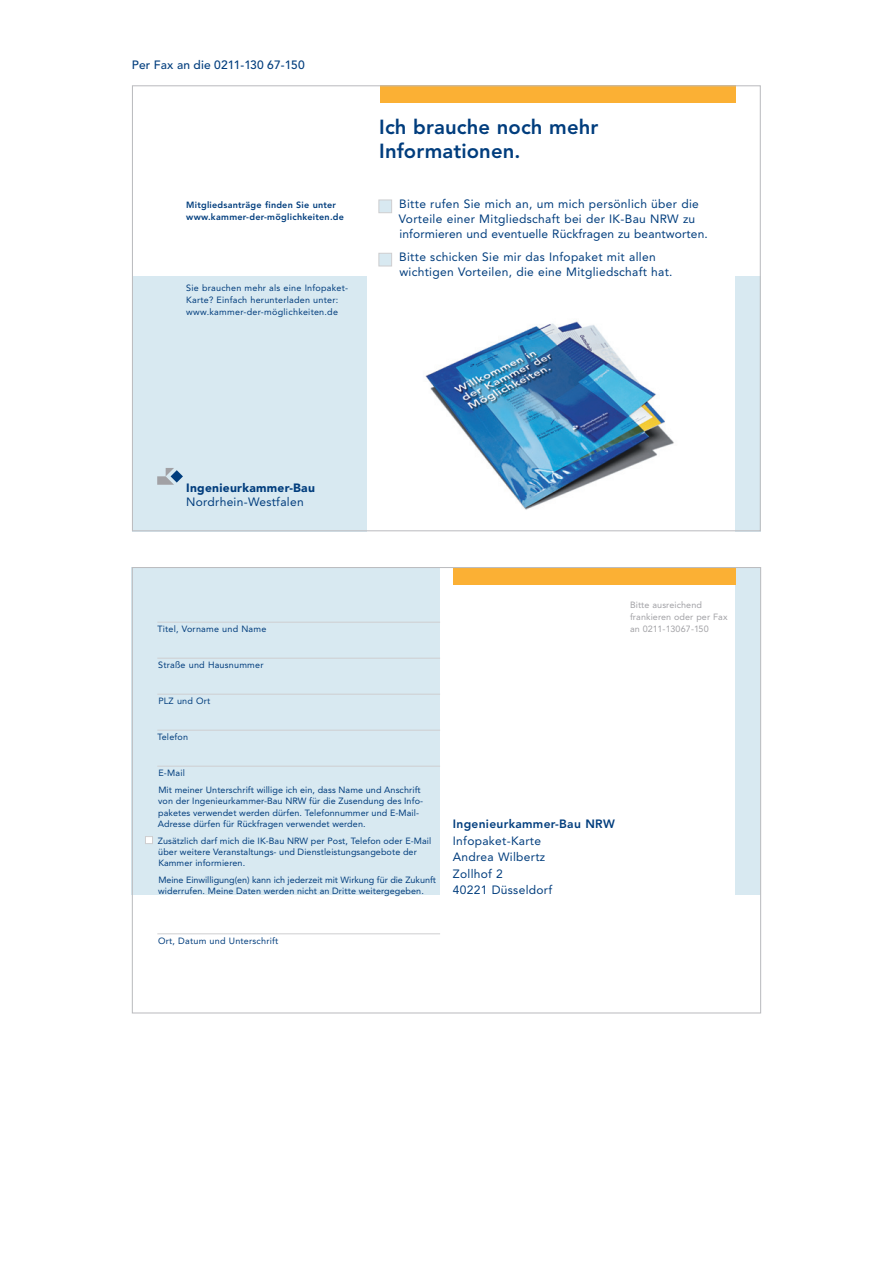
<style>
.page{position:relative;width:893px;height:1263px;background:#fff}
.page>*{position:absolute;margin:0;border:0;box-sizing:border-box;transform-origin:0 0}
.minion{font:800 20.25px/23.2px "Avenir";letter-spacing:.005em;color:#013d7d}
.minion-2{font:12px/16.5px "Avenir";letter-spacing:.025em;color:#013d7d}
.t1{font:500 12px "Avenir";letter-spacing:.01em;color:#013d7d}
.t2{font:900 12px "Avenir";letter-spacing:.025em;color:#013d7d}
.minion-3{font:9px/11.2px "Avenir";letter-spacing:.01em;color:#013d7d}
.minion-4{font:800 9px/12px "Avenir";letter-spacing:.025em;color:#013d7d}
.t3{font:9px/12px "Avenir";letter-spacing:.01em;color:#a1a1a5}
.s1{font-weight:800}
</style>
<div class="page">
<img style="left:425px;top:321px;width:249px;height:189px">
<div style="left:735px;top:276px;width:26px;height:255px;background:#d8e9f1"></div>
<div style="left:132px;top:276px;width:234px;height:255px;background:#d8e9f1"></div>
<svg style="left:157px;top:468px;width:26px;height:17px"></svg>
<div style="left:380px;top:85px;width:355px;height:17px;background:#fbb034"></div>
<div style="left:378px;top:200px;width:14px;height:13px;background:#d8e9f1;border:1px solid #ceced0"></div>
<div style="left:378px;top:253px;width:14px;height:13px;background:#d8e9f1;border:1px solid #ceced0"></div>
<div style="left:736px;top:567px;width:25px;height:327px;background:#d8e9f1"></div>
<div style="left:132px;top:567px;width:308px;height:327px;background:#d8e9f1"></div>
<div style="left:453px;top:567px;width:283px;height:17px;background:#fbb034"></div>
<hr style="left:157px;top:622px;width:283px;height:1px;background:#ceced0">
<hr style="left:157px;top:658px;width:283px;height:1px;background:#ceced0">
<hr style="left:157px;top:694px;width:283px;height:1px;background:#ceced0">
<hr style="left:157px;top:730px;width:283px;height:1px;background:#ceced0">
<hr style="left:157px;top:766px;width:283px;height:1px;background:#ceced0">
<hr style="left:157px;top:933px;width:283px;height:1px;background:#ceced0">
<div style="left:145px;top:836px;width:8px;height:8px;background:#fff;border:1px solid #ceced0"></div>
<p class="t1" style="left:132px;top:58px;width:174px">Per Fax an die 0211-130 67-150</p>
<p class="minion-4" style="left:186px;top:199px;width:159px">Mitgliedsanträge finden Sie unter www.kammer-der-möglichkeiten.de</p>
<p class="minion-3" style="left:186px;top:282px;width:163px;line-height:12px">Sie brauchen mehr als eine Infopaket-<br>Karte? Einfach herunterladen unter: www.kammer-der-möglichkeiten.de</p>
<p class="minion" style="left:379px;top:116px;width:221px">Ich brauche noch mehr<br>Informationen.</p>
<p class="minion-2" style="left:399px;top:196px;width:310px;line-height:15px">Bitte rufen Sie mich an, um mich persönlich über die<br>Vorteile einer Mitgliedschaft bei der IK-Bau NRW zu informieren und eventuelle Rückfragen zu beantworten.</p>
<p class="minion-2" style="left:399px;top:249px;width:258px">Bitte schicken Sie mir das Infopaket mit allen</p>
<p class="minion-2" style="left:399px;top:264px;width:275px">wichtigen Vorteilen, die eine Mitgliedschaft hat.</p>
<p class="t2" style="left:186px;top:480px;width:130px">Ingenieurkammer-Bau</p>
<p class="minion-2" style="left:186px;top:494px;width:119px">Nordrhein-Westfalen</p>
<p class="t3" style="left:630px;top:599px;width:99px">Bitte ausreichend frankieren oder per Fax</p>
<p class="minion-3" style="left:157px;top:624px;width:111px">Titel, Vorname und Name</p>
<p class="t3" style="left:630px;top:623px;width:80px">an 0211-13067-150</p>
<p class="minion-3" style="left:158px;top:660px;width:107px">Straße und Hausnummer</p>
<p class="minion-3" style="left:158px;top:696px;width:54px">PLZ und Ort</p>
<p class="minion-3" style="left:157px;top:732px;width:32px">Telefon</p>
<p class="minion-3" style="left:158px;top:768px;width:28px">E-Mail</p>
<p class="minion-3" style="left:158px;top:784px;width:267px">Mit meiner Unterschrift willige ich ein, dass Name und Anschrift von der Ingenieurkammer-Bau NRW für die Zusendung des Info&shy;paketes verwendet werden dürfen. Telefonnummer und E-Mail-Adresse dürfen für Rückfragen verwendet werden.</p>
<p class="minion-3" style="left:158px;top:835px;width:275px">Zusätzlich darf mich die IK-Bau NRW per Post, Telefon oder E-Mail</p>
<p class="minion-3" style="left:158px;top:846px;width:260px">über weitere Veranstaltungs- und Dienstleistungsangebote der<br>Kammer informieren.</p>
<p class="minion-3" style="left:158px;top:874px;width:279px">Meine Einwilligung(en) kann ich jederzeit mit Wirkung für die Zukunft widerrufen. Meine Daten werden nicht an Dritte weitergegeben.</p>
<p class="minion-2" style="left:453px;top:816px;width:164px"><span class="s1">Ingenieurkammer-Bau NRW<br></span>Infopaket-Karte<br>Andrea Wilbertz<br>Zollhof 2<br>40221 Düsseldorf</p>
<p class="minion-3" style="left:158px;top:935px;width:122px">Ort, Datum und Unterschrift</p>
</div>
